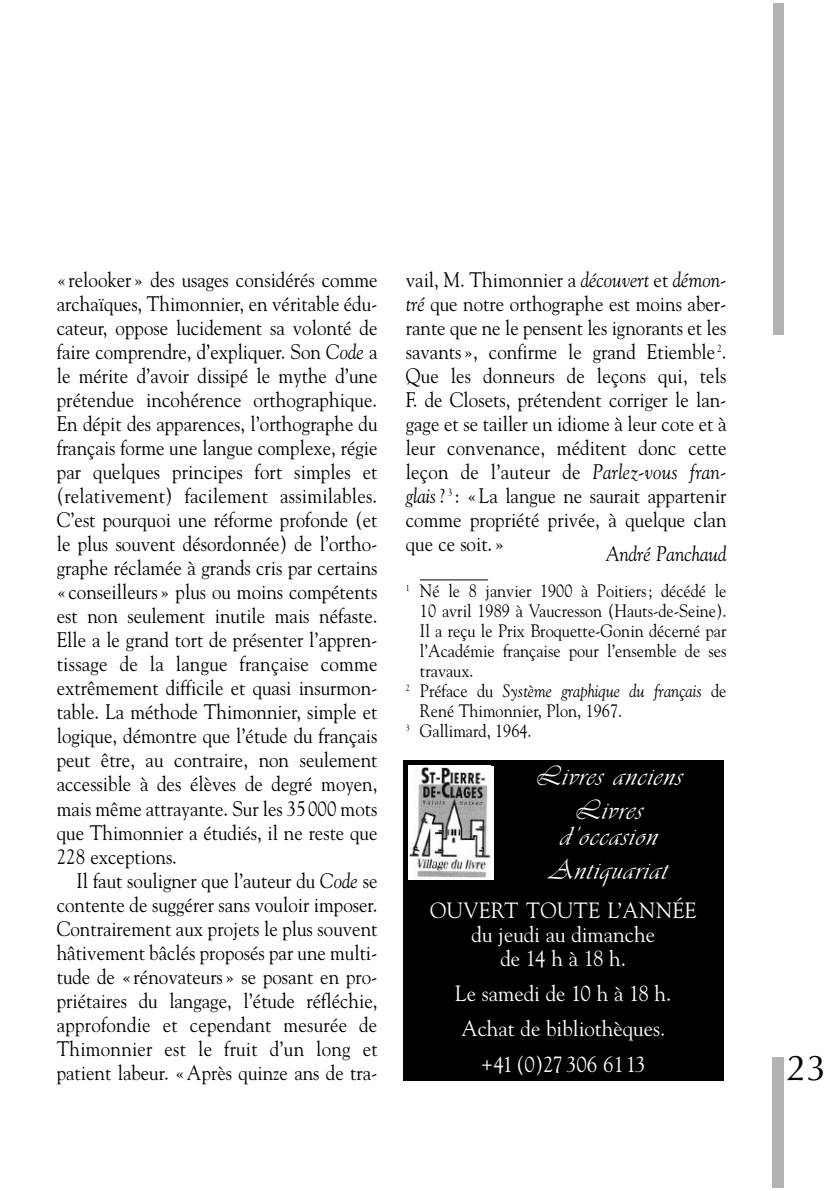
<style>
.page{position:relative;width:840px;height:1191px;background:#fff}
.page>*{position:absolute;margin:0;border:0;box-sizing:border-box;transform-origin:0 0}
.t1{font:36px "Optima";color:#000}
.t2{font:28px/33.8px "Vivaldi";letter-spacing:.05em;color:#fff;text-align:center}
.t3{font:22px/24px "Goudy";color:#fff;text-align:center;scale:.95 1}
.t4{font:21px/24px "Goudy";color:#000;text-align:justify;scale:.9 1}
.t5{font:italic 21px "Goudy";color:#000;scale:.9 1}
.t6{font:18px "Goudy";color:#000;scale:.9 1}
.t7{font:italic 18px "Goudy";color:#000;scale:.9 1}
.s1{font-style:italic}
.s2{font-style:normal}
</style>
<div class="page">
<hr style="left:420px;top:579px;width:68px;height:1px;background:#000">
<div style="left:772px;top:4px;width:10px;height:330px;background:#b3b3b3"></div>
<div style="left:771px;top:1056px;width:11px;height:131px;background:#b3b3b3"></div>
<div style="left:403px;top:760px;width:320px;height:320px;background:#000"></div>
<div style="left:408px;top:766px;width:85px;height:113px;background:#fff"></div>
<img style="left:409px;top:766px;width:81px;height:112px">
<p class="t4" style="left:57px;top:268px;width:358px">« relooker » des usages considérés comme archaïques, Thimonnier, en véritable édu&shy;cateur, oppose lucidement sa volonté de faire comprendre, d’expliquer. Son <span class="s1">Code</span> a le mérite d’avoir dissipé le mythe d’une prétendue incohérence orthographique.<br>En dépit des apparences, l’orthographe du français forme une langue complexe, régie par quelques principes fort simples et (relativement) facilement assimilables.<br>C’est pourquoi une réforme profonde (et le plus souvent désordonnée) de l’ortho&shy;graphe réclamée à grands cris par certains « conseilleurs» plus ou moins compétents est non seulement inutile mais néfaste.<br>Elle a le grand tort de présenter l’appren&shy;tissage de la langue française comme extrêmement difficile et quasi insurmon&shy;table. La méthode Thimonnier, simple et logique, démontre que l’étude du français peut être, au contraire, non seulement accessible à des élèves de degré moyen, mais même attrayante. Sur les 35000 mots que Thimonnier a étudiés, il ne reste que 228 exceptions.</p>
<p class="t4" style="left:57px;top:868px;width:358px;text-indent:20px">Il faut souligner que l’auteur du <span class="s1">Code</span> se contente de suggérer sans vouloir imposer.<br>Contrairement aux projets le plus souvent hâtivement bâclés proposés par une multi&shy;tude de « rénovateurs » se posant en pro&shy;priétaires du langage, l’étude réfléchie, approfondie et cependant mesurée de Thimonnier est le fruit d’un long et patient labeur. « Après quinze ans de tra-</p>
<p class="t4" style="left:405px;top:268px;width:358px">vail, M. Thimonnier a <span class="s1">découvert</span> et <span class="s1">démon&shy;tré</span> que notre orthographe est moins aber&shy;rante que ne le pensent les ignorants et les savants », confirme le grand Etiemble <sup>2</sup>.<br>Que les donneurs de leçons qui, tels F. de Closets, prétendent corriger le lan&shy;gage et se tailler un idiome à leur cote et à leur convenance, méditent donc cette leçon de l’auteur de <span class="s1">Parlez-vous fran&shy;glais</span>? <sup>3</sup> : « La langue ne saurait appartenir comme propriété privée, à quelque clan que ce soit.»</p>
<p class="t5" style="left:605px;top:542px;width:136px">André Panchaud</p>
<p class="t6" style="left:405px;top:580px;width:357px"><sup>1</sup> Né le 8 janvier 1900 à Poitiers; décédé le</p>
<p class="t6" style="left:420px;top:600px;width:342px">10 avril 1989 à Vaucresson (Hauts-de-Seine).</p>
<p class="t6" style="left:420px;top:620px;width:342px">Il a reçu le Prix Broquette-Gonin décerné par</p>
<p class="t6" style="left:420px;top:640px;width:342px">l’Académie française pour l’ensemble de ses</p>
<p class="t6" style="left:420px;top:660px;width:61px">travaux.</p>
<p class="t7" style="left:405px;top:680px;width:357px"><sup>2</sup> <span class="s2">Préface du</span> Système graphique du français <span class="s2">de</span></p>
<p class="t6" style="left:420px;top:700px;width:226px">René Thimonnier, Plon, 1967.</p>
<p class="t6" style="left:405px;top:720px;width:141px"><sup>3</sup> Gallimard, 1964.</p>
<h2 class="t2" style="left:535px;top:758px;width:148px">Livres anciens<br>Livres</h2>
<h2 class="t2" style="left:549px;top:818px;width:119px">d’occasion<br>Antiquariat</h2>
<p class="t3" style="left:430px;top:898px;width:281px">OUVERT TOUTE L’ANNÉE du jeudi au dimanche<br>de 14 h à 18 h.</p>
<p class="t3" style="left:455px;top:975px;width:229px;line-height:35.4px">Le samedi de 10 h à 18 h.<br>Achat de bibliothèques. +41 (0)27 306 6113</p>
<h1 class="t1" style="left:786px;top:1053px;width:42px">23</h1>
</div>
